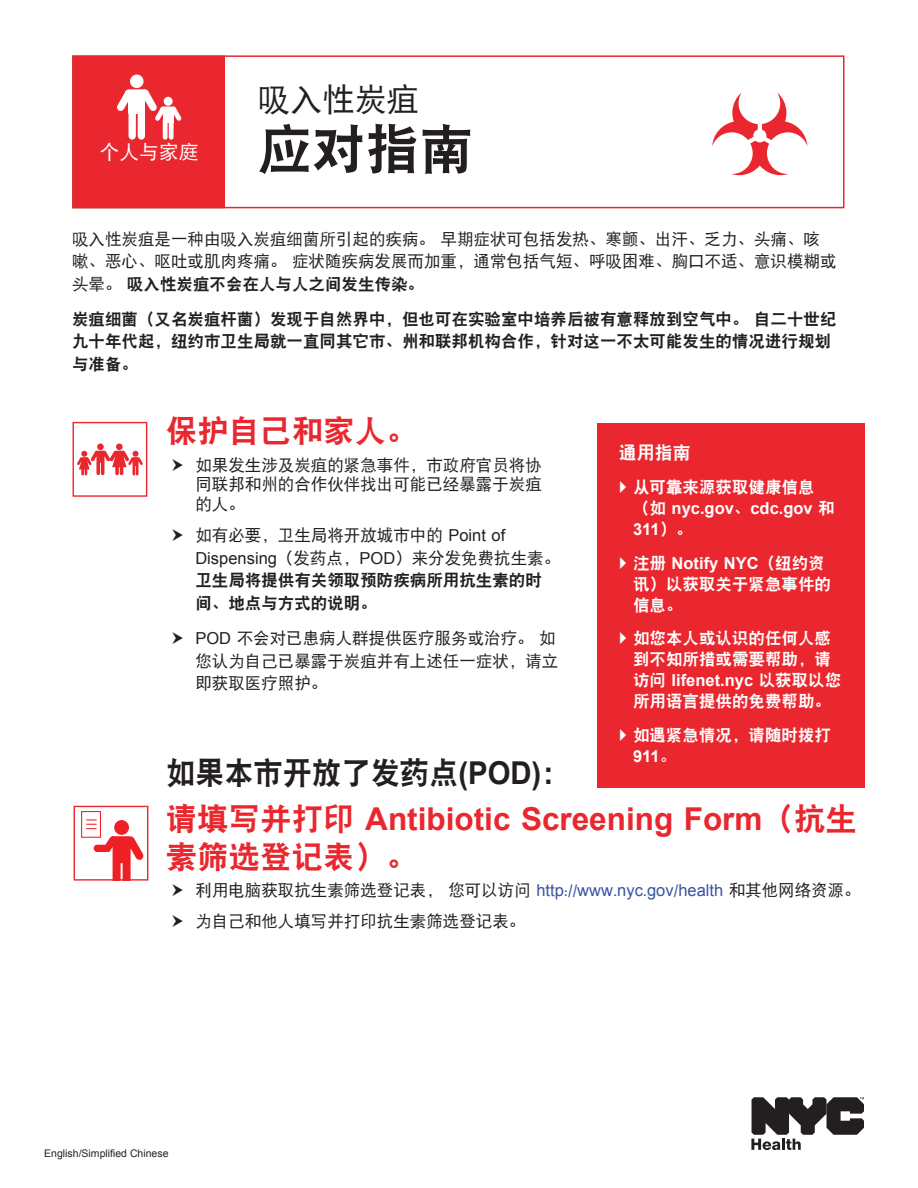
<style>
.page{position:relative;width:918px;height:1188px;background:#fff}
.page>*{position:absolute;margin:0;border:0;box-sizing:border-box;transform-origin:0 0}
.t1{font:54px "DFP Hei W9";color:#231f20}
.t2{font:32.25px "DFP Hei W5";color:#231f20}
.t3{font:700 31.5px/37.8px "Arial";color:#ea272e}
.t4{font:31.5px "DFP Hei W9";color:#231f20;scale:.93 1}
.t5{font:31.5px "DFP Hei W9";color:#ea272e}
.t6{font:19.8px "DFP Hei W5";color:#fff}
.t7{font:18px "DFP Hei W9";color:#fff}
.BODY_COPY{font:16.5px/22.5px "DFP Hei W5";color:#231f20}
.BODY_COPY-2{font:16.5px/22.5px "DFP Hei W9";color:#231f20}
.general_guildlines{font:16.5px/21px "DFP Hei W9";color:#fff}
.t8{font:10.5px "Arial";color:#231f20}
.s1{font-family:"DFP Hei W9"}
.s2{font-family:"DFP Hei W5"}
.s3{font-family:"Arial"}
.s4{font-family:"Arial";font-weight:700}
.s5{font-family:"DFP Hei W9";font-weight:400}
.s6{font-family:"Arial";color:#3853a3}
.s7{color:#3853a3}
</style>
<div class="page">
<svg style="left:751px;top:1097px;width:113px;height:53px"></svg>
<div style="left:73px;top:56px;width:152px;height:152px;background:#ea272e"></div>
<div style="left:72px;top:55px;width:773px;height:153px;border:2px solid #ea272e"></div>
<div style="left:129px;top:108px;width:7px;height:32px;background:#fff;border-radius:4px"></div>
<div style="left:138px;top:108px;width:7px;height:32px;background:#fff;border-radius:4px"></div>
<div style="left:130px;top:75px;width:14px;height:13px;background:#fff;border-radius:50%"></div>
<div style="left:163px;top:110px;width:11px;height:13px;background:#fff"></div>
<div style="left:163px;top:119px;width:5px;height:21px;background:#fff;border-radius:3px"></div>
<div style="left:169px;top:119px;width:5px;height:21px;background:#fff;border-radius:3px"></div>
<svg style="left:117px;top:89px;width:65px;height:32px"></svg>
<div style="left:161px;top:107px;width:15px;height:5px;background:#fff;border-radius:3px"></div>
<div style="left:164px;top:97px;width:9px;height:9px;background:#fff;border-radius:50%"></div>
<div style="left:73px;top:422px;width:74px;height:75px;border:1px solid #ea272e"></div>
<div style="left:74px;top:806px;width:74px;height:75px;border:1px solid #ea272e"></div>
<div style="left:598px;top:423px;width:267px;height:364px;background:#ea272e"></div>
<svg style="left:712px;top:92px;width:95px;height:83px"></svg>
<div style="left:81px;top:811px;width:20px;height:27px;border:1px solid #ee2026"></div>
<div style="left:97px;top:444px;width:7px;height:6px;background:#ea272e;border-radius:50%"></div>
<div style="left:116px;top:444px;width:7px;height:6px;background:#ea272e;border-radius:50%"></div>
<svg style="left:77px;top:451px;width:66px;height:24px"></svg>
<svg style="left:86px;top:819px;width:11px;height:10px"></svg>
<div style="left:114px;top:820px;width:15px;height:15px;background:#ee2026;border-radius:50%"></div>
<svg style="left:94px;top:836px;width:50px;height:45px"></svg>
<p class="t6" style="left:100px;top:142px;width:100px">个人与家庭</p>
<p class="t2" style="left:258px;top:83px;width:163px">吸入性炭疽</p>
<p class="t1" style="left:258px;top:122px;width:217px">应对指南</p>
<p class="BODY_COPY" style="left:72px;top:227px;width:766px">吸入性炭疽是一种由吸入炭疽细菌所引起的疾病。 早期症状可包括发热、寒颤、出汗、乏力、头痛、咳嗽、恶心、呕吐或肌肉疼痛。 症状随疾病发展而加重，通常包括气短、呼吸困难、胸口不适、意识模糊或头晕。 <span class="s1">吸入性炭疽不会在人与人之间发生传染。</span></p>
<p class="BODY_COPY-2" style="left:72px;top:308px;width:766px">炭疽细菌（又名炭疽杆菌）发现于自然界中，但也可在实验室中培养后被有意释放到空气中。 自二十世纪九十年代起，纽约市卫生局就一直同其它市、州和联邦机构合作，针对这一不太可能发生的情况进行规划与准备。</p>
<p class="t5" style="left:166px;top:415px;width:254px">保护自己和家人。</p>
<p class="BODY_COPY" style="left:195px;top:455px;width:348px;line-height:19.8px;text-align:justify">如果发生涉及炭疽的紧急事件，市政府官员将协同联邦和州的合作伙伴找出可能已经暴露于炭疽的人。</p>
<p class="BODY_COPY-2" style="left:195px;top:524px;width:366px"><span class="s2">如有必要，卫生局将开放城市中的</span> <span class="s3">Point of<br>Dispensing</span><span class="s2">（发药点，</span><span class="s3">POD</span><span class="s2">）来分发免费抗生素。</span>卫生局将提供有关领取预防疾病所用抗生素的时间、地点与方式的说明。</p>
<p class="BODY_COPY" style="left:195px;top:627px;width:364px"><span class="s3">POD</span> 不会对已患病人群提供医疗服务或治疗。 如您认为自己已暴露于炭疽并有上述任一症状，请立即获取医疗照护。</p>
<p class="t7" style="left:619px;top:444px;width:73px">通用指南</p>
<p class="general_guildlines" style="left:633px;top:477px;width:203px">从可靠来源获取健康信息（如 <span class="s4">nyc.gov</span>、<span class="s4">cdc.gov</span> 和<br><span class="s4">311</span>）。</p>
<p class="general_guildlines" style="left:633px;top:552px;width:199px">注册 <span class="s4">Notify NYC</span>（纽约资讯）以获取关于紧急事件的信息。</p>
<p class="general_guildlines" style="left:633px;top:628px;width:210px">如您本人或认识的任何人感到不知所措或需要帮助，请访问 <span class="s4">lifenet.nyc</span> 以获取以您所用语言提供的免费帮助。</p>
<p class="general_guildlines" style="left:633px;top:725px;width:199px">如遇紧急情况，请随时拨打<br><span class="s4">911</span><span class="s2">。</span></p>
<p class="t4" style="left:166px;top:757px;width:437px">如果本市开放了发药点<span class="s4">(POD)</span>：</p>
<p class="t3" style="left:166px;top:801px;width:693px"><span class="s5">请填写并打印</span> Antibiotic Screening Form<span class="s5">（抗生素筛选登记表）。</span></p>
<p class="BODY_COPY" style="left:195px;top:879px;width:667px">利用电脑获取抗生素筛选登记表， 您可以访问 <span class="s6">http</span><span class="s7">://</span><span class="s6">www</span><span class="s7">.</span><span class="s6">nyc</span><span class="s7">.</span><span class="s6">gov</span><span class="s7">/</span><span class="s6">health</span> 和其他网络资源。</p>
<p class="BODY_COPY" style="left:195px;top:910px;width:331px">为自己和他人填写并打印抗生素筛选登记表。</p>
<p class="t8" style="left:44px;top:1146px;width:126px">English/Simplified Chinese</p>
</div>
